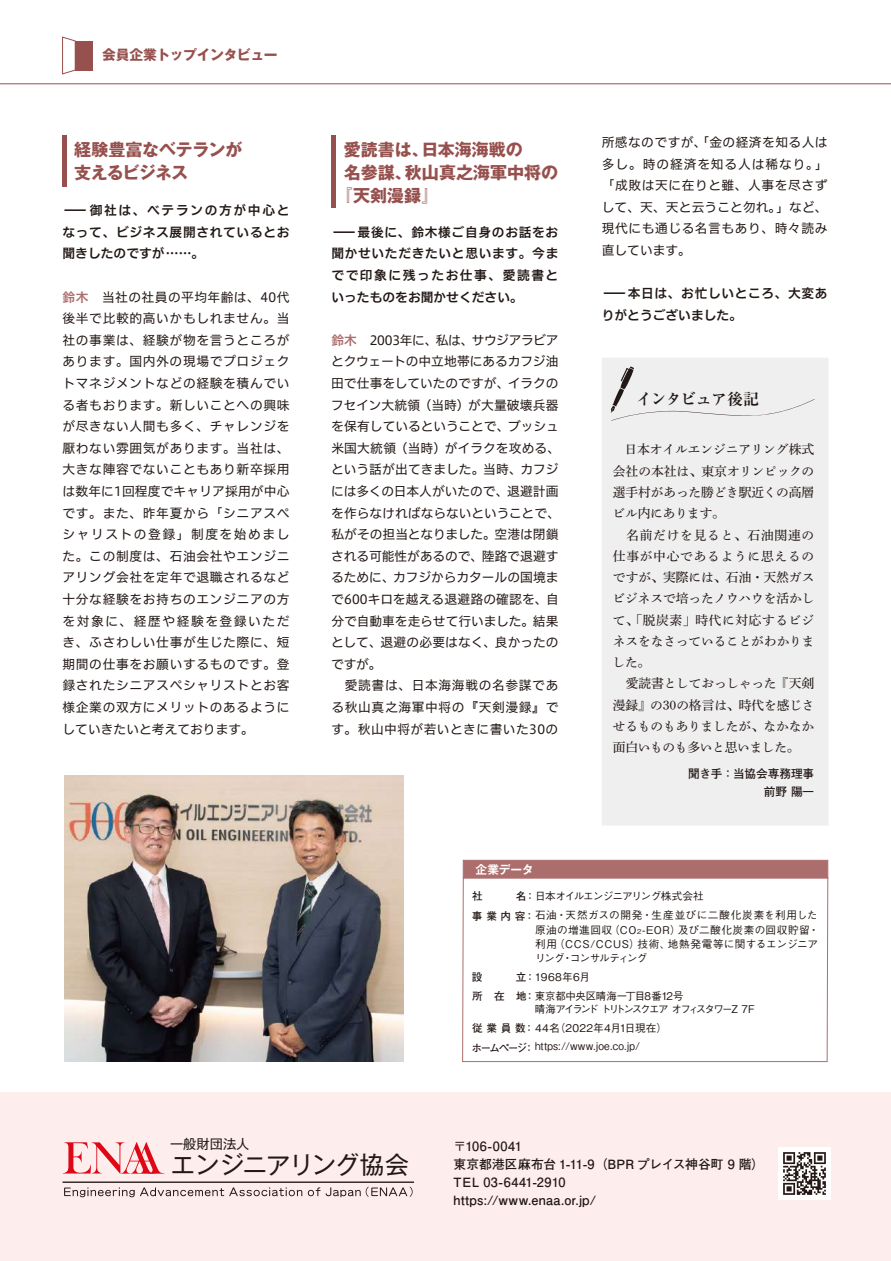
<style>
.page{position:relative;width:891px;height:1261px;background:#fff}
.page>*{position:absolute;margin:0;border:0;box-sizing:border-box;transform-origin:0 0}
.t1{font:24.3px "Gothic MB101 Pro";letter-spacing:-.04em;color:#221815}
.t2{font:700 16.95px "Gothic MB101 Pro";color:#96504d}
.t3{font:700 16.95px/23.4px "Gothic MB101 Pro";letter-spacing:-.025em;color:#96504d}
.t4{font:700 15.9px "Ryumin Pro";letter-spacing:-.045em;color:#221815}
.t5{font:700 13.8px "Gothic MB101 Pro";letter-spacing:-.03em;color:#96504d}
.t6{font:13.2px "Gothic MB101 Pro";color:#221815}
.t7{font:12.75px/21.6px "Hiragino UD Sans F Std N W4";letter-spacing:.005em;color:#221815;text-align:justify}
.t8{font:12.75px/21.3px "Shuei Min Pro M";letter-spacing:-.01em;color:#221815;text-align:justify}
.t9{font:12.75px/21.6px "Hiragino UD Sans F Std N W6";letter-spacing:.05em;color:#221815;text-align:justify;scale:2 1}
.t10{font:700 12.75px/18.1px "Futo Go B101 Pro";letter-spacing:.015em;color:#221815}
.t11{font:700 11.7px/18px "Futo Go B101 Pro";letter-spacing:-.01em;color:#221815;text-align:right}
.t12{font:700 11.7px "Gothic MB101 Pro De";letter-spacing:-.015em;color:#fff}
.t13{font:500 10.65px/14.2px "Gothic BBB Pro";letter-spacing:-.005em;color:#221815}
.t14{font:500 10.65px/18.8px "Gothic BBB Pro";letter-spacing:-.025em;color:#221815}
.t15{font:500 10.65px "Gothic BBB Pro";letter-spacing:-.165em;color:#221815}
.t16{font:500 10.65px "Gothic BBB Pro";letter-spacing:.015em;color:#221815;scale:.94 1}
.t17{font:500 10.65px "Gothic BBB Pro";letter-spacing:.02em;color:#221815}
.t18{font:700 10.65px "Futo Go B101 Pro";letter-spacing:-.135em;color:#221815}
.s1{font-family:"Hiragino UD Sans F Std N W6";color:#ac6e6c}
.s2{font-family:"Futo Go B101 Pro";font-weight:700}
.s3{font-size:6.75px}
.s4{font-family:"Koz Go Pr 6 N";font-weight:400}
</style>
<div class="page">
<hr style="left:0;top:84px;width:890px;height:1px;background:#96504d">
<div style="left:75px;top:41px;width:18px;height:29px;background:#96504d"></div>
<svg style="left:62px;top:36px;width:14px;height:38px"></svg>
<div style="left:601px;top:358px;width:227px;height:467px;background:#efefef"></div>
<svg style="left:611px;top:366px;width:203px;height:55px"></svg>
<img style="left:64px;top:775px;width:339px;height:286px">
<hr style="left:63px;top:135px;width:4px;height:51px;background:#96504d">
<svg style="left:462px;top:877px;width:366px;height:185px"></svg>
<div style="left:463px;top:860px;width:365px;height:18px;background:#ac6e6c"></div>
<div style="left:0;top:1091px;width:890px;height:169px;background:#fdeeed"></div>
<svg style="left:64px;top:1187px;width:238px;height:10px"></svg>
<svg style="left:308px;top:1186px;width:104px;height:11px"></svg>
<hr style="left:63px;top:1181px;width:351px;height:1px;background:#221815">
<svg style="left:64px;top:1142px;width:98px;height:31px"></svg>
<img style="left:778px;top:1147px;width:51px;height:52px">
<div style="left:331px;top:135px;width:5px;height:72px;background:#96504d"></div>
<p class="t5" style="left:102px;top:43px;width:177px">会員企業トップインタビュー</p>
<h2 class="t3" style="left:74px;top:136px;width:169px">経験豊富なベテランが支えるビジネス</h2>
<p class="t9" style="left:63px;top:199px;width:115px">ー御社は、ベテランの方が中心となって、ビジネス展開されているとお聞きしたのですが……。</p>
<p class="t7" style="left:63px;top:285px;width:228px"><span class="s1">鈴木</span>　当社の社員の平均年齢は、40代後半で比較的高いかもしれません。当社の事業は、経験が物を言うところがあります。国内外の現場でプロジェクトマネジメントなどの経験を積んでいる者もおります。新しいことへの興味が尽きない人間も多く、チャレンジを厭わない雰囲気があります。当社は、大きな陣容でないこともあり新卒採用は数年に1回程度でキャリア採用が中心です。また、昨年夏から「シニアスペシャリストの登録」制度を始めました。この制度は、石油会社やエンジニアリング会社を定年で退職されるなど十分な経験をお持ちのエンジニアの方を対象に、経歴や経験を登録いただき、ふさわしい仕事が生じた際に、短期間の仕事をお願いするものです。登録されたシニアスペシャリストとお客様企業の双方にメリットのあるようにしていきたいと考えております。</p>
<h2 class="t2" style="left:343px;top:135px;width:181px">愛読書は、日本海海戦の</h2>
<h2 class="t2" style="left:343px;top:158px;width:216px">名参謀、秋山真之海軍中将の</h2>
<h2 class="t2" style="left:335px;top:182px;width:105px">『天剣漫録』</h2>
<p class="t9" style="left:331px;top:220px;width:115px">ー最後に、鈴木様ご自身のお話をお聞かせいただきたいと思います。今までで印象に残ったお仕事、愛読書といったものをお聞かせください。</p>
<p class="t7" style="left:331px;top:328px;width:230px;text-align:left"><span class="s1">鈴木</span> 2003年に、私は、サウジアラビアとクウェートの中立地帯にあるカフジ油田で仕事をしていたのですが、イラクのフセイン大統領（当時）が大量破壊兵器を保有しているということで、ブッシュ米国大統領（当時）がイラクを攻める、という話が出てきました。当時、カフジには多くの日本人がいたので、退避計画を作らなければならないということで、私がその担当となりました。空港は閉鎖される可能性があるので、陸路で退避するために、カフジからカタールの国境まで600キロを越える退避路の確認を、自分で自動車を走らせて行いました。結果として、退避の必要はなく、良かったのですが。<br>　愛読書は、日本海海戦の名参謀である秋山真之海軍中将の『天剣漫録』です。秋山中将が若いときに書いた30の</p>
<p class="t12" style="left:475px;top:859px;width:59px">企業データ</p>
<p class="t7" style="left:601px;top:131px;width:227px">所感なのですが、「金の経済を知る人は多し。時の経済を知る人は稀なり。」「成敗は天に在りと雖、人事を尽さずして、天、天と云うこと勿れ。」など、現代にも通じる名言もあり、時々読み直しています。</p>
<p class="t9" style="left:601px;top:282px;width:114px">ー本日は、お忙しいところ、大変ありがとうございました。</p>
<p class="t4" style="left:636px;top:387px;width:124px">インタビュア後記</p>
<p class="t8" style="left:612px;top:438px;width:203px;text-indent:12px">日本オイルエンジニアリング株式会社の本社は、東京オリンピックの選手村があった勝どき駅近くの高層ビル内にあります。</p>
<p class="t8" style="left:612px;top:523px;width:203px;text-align:left;text-indent:14px">名前だけを見ると、石油関連の仕事が中心であるように思えるのですが、実際には、石油・天然ガスビジネスで培ったノウハウを活かして、「脱炭素」時代に対応するビジネスをなさっていることがわかりました。<br>　愛読書としておっしゃった『天剣漫録』の30の格言は、時代を感じさせるものもありましたが、なかなか面白いものも多いと思いました。</p>
<p class="t11" style="left:688px;top:763px;width:128px">聞き手：当協会専務理事前野陽一</p>
<p class="t13" style="left:472px;top:885px;width:347px;line-height:19.4px"><span class="s2">社　　名：</span>日本オイルエンジニアリング株式会社<br><span class="s2">事業内容：</span>石油・天然ガスの開発・生産並びに二酸化炭素を利用した</p>
<p class="t13" style="left:535px;top:921px;width:285px;text-align:justify">原油の増進回収（CO<span class="s3">2</span>-EOR）及び二酸化炭素の回収貯留・利用（CCS/CCUS）技術、地熱発電等に関するエンジニアリング・コンサルティング</p>
<p class="t14" style="left:472px;top:966px;width:213px"><span class="s2">設　　立：</span>1968年6月<br><span class="s2">所　在　地：</span>東京都中央区晴海一丁目8番12号</p>
<p class="t17" style="left:472px;top:1019px;width:196px"><span class="s2">従業員数：</span>44名（2022年4月1日現在）</p>
<p class="t18" style="left:472px;top:1039px;width:64px">ホームページ：</p>
<p class="t15" style="left:534px;top:1000px;width:221px">晴海アイランド トリトンスクエア オフィスタワーZ 7F</p>
<p class="t16" style="left:535px;top:1037px;width:113px">https://www.joe.co.jp/</p>
<p class="t6" style="left:170px;top:1132px;width:81px">一般財団法人</p>
<h1 class="t1" style="left:171px;top:1144px;width:240px">エンジニアリング協会</h1>
<p class="t10" style="left:453px;top:1135px;width:312px"><span class="s4">〒</span>106-0041<br>東京都港区麻布台 1-11-9（BPR プレイス神谷町 9 階）<br>TEL 03-6441-2910<br>https://www.enaa.or.jp/</p>
</div>
